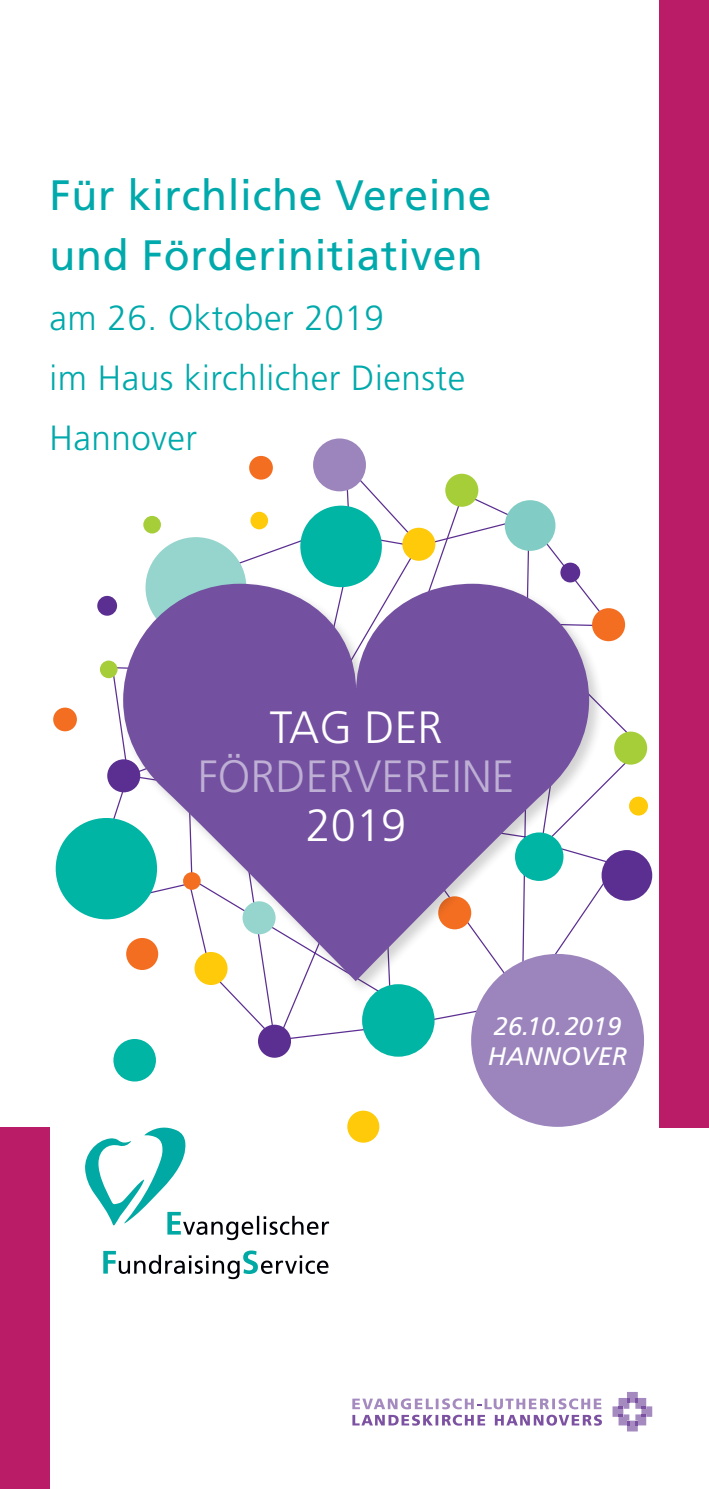
<style>
.page{position:relative;width:709px;height:1489px;background:#fff}
.page>*{position:absolute;margin:0;border:0;box-sizing:border-box;transform-origin:0 0}
.t1{font:300 45.25px "Frutiger LT Std";color:#beafd4}
.t2{font:300 45.25px "Frutiger LT Std";color:#fff}
.t3{font:42.5px/60px "Frutiger LT Std";letter-spacing:.015em;color:#00a9ab}
.t4{font:300 35px/60px "Frutiger LT Std";letter-spacing:.015em;color:#00a9ab}
.t5{font:italic 25.25px/30.5px "Frutiger LT Std";color:#fff}
</style>
<div class="page">
<svg style="left:83px;top:516px;width:560px;height:525px"></svg>
<div style="left:313px;top:438px;width:53px;height:53px;background:#9c85bd;border-radius:50%"></div>
<div style="left:145px;top:537px;width:101px;height:101px;background:#96d5ce;border-radius:50%"></div>
<div style="left:56px;top:818px;width:101px;height:101px;background:#00b5a4;border-radius:50%"></div>
<div style="left:300px;top:505px;width:82px;height:82px;background:#00b5a4;border-radius:50%"></div>
<div style="left:113px;top:1038px;width:43px;height:43px;background:#00b5a4;border-radius:50%"></div>
<div style="left:402px;top:527px;width:33px;height:33px;background:#feca0a;border-radius:50%"></div>
<div style="left:592px;top:608px;width:33px;height:33px;background:#f36e21;border-radius:50%"></div>
<div style="left:445px;top:473px;width:33px;height:34px;background:#a6ce39;border-radius:50%"></div>
<div style="left:629px;top:796px;width:19px;height:19px;background:#feca0a;border-radius:50%"></div>
<div style="left:97px;top:596px;width:20px;height:19px;background:#5b2e91;border-radius:50%"></div>
<div style="left:560px;top:562px;width:20px;height:20px;background:#5b2e91;border-radius:50%"></div>
<div style="left:614px;top:731px;width:33px;height:33px;background:#a6ce39;border-radius:50%"></div>
<div style="left:107px;top:759px;width:33px;height:33px;background:#5b2e91;border-radius:50%"></div>
<div style="left:347px;top:1110px;width:32px;height:32px;background:#feca0a;border-radius:50%"></div>
<div style="left:250px;top:511px;width:18px;height:18px;background:#feca0a;border-radius:50%"></div>
<div style="left:100px;top:660px;width:17px;height:18px;background:#a6ce39;border-radius:50%"></div>
<div style="left:143px;top:516px;width:18px;height:17px;background:#a6ce39;border-radius:50%"></div>
<div style="left:258px;top:1024px;width:33px;height:33px;background:#5b2e91;border-radius:50%"></div>
<div style="left:505px;top:500px;width:50px;height:51px;background:#81cdc5;border-radius:50%"></div>
<div style="left:601px;top:850px;width:51px;height:50px;background:#5b2e91;border-radius:50%"></div>
<div style="left:362px;top:984px;width:72px;height:72px;background:#00b5a4;border-radius:50%"></div>
<div style="left:249px;top:456px;width:24px;height:23px;background:#f36e21;border-radius:50%"></div>
<div style="left:53px;top:707px;width:24px;height:24px;background:#f36e21;border-radius:50%"></div>
<div style="left:120px;top:580px;width:484px;height:414px;background:#231f20;opacity:.2"></div>
<svg style="left:123px;top:583px;width:466px;height:398px;fill:#7450a0"></svg>
<div style="left:471px;top:953px;width:173px;height:173px;background:#9c85bd;border-radius:50%"></div>
<svg style="left:612px;top:1392px;width:40px;height:39px"></svg>
<svg style="left:352px;top:1398px;width:250px;height:27px"></svg>
<div style="left:659px;top:0;width:50px;height:1127px;background:#ba1c67"></div>
<div style="left:0;top:1127px;width:50px;height:361px;background:#ba1c67"></div>
<svg style="left:103px;top:1250px;width:225px;height:28px"></svg>
<svg style="left:85px;top:1127px;width:244px;height:112px"></svg>
<p class="t3" style="left:50px;top:165px;width:443px">Für kirchliche Vereine und Förderinitiativen</p>
<p class="t4" style="left:50px;top:288px;width:417px">am 26. Oktober 2019<br>im Haus kirchlicher Dienste<br>Hannover</p>
<p class="t2" style="left:270px;top:702px;width:174px">Tag der</p>
<p class="t1" style="left:198px;top:750px;width:318px">Fördervereine</p>
<p class="t2" style="left:306px;top:799px;width:102px">2019</p>
<p class="t5" style="left:488px;top:1010px;width:141px">26.10.2019<br>HANNOVER</p>
</div>
